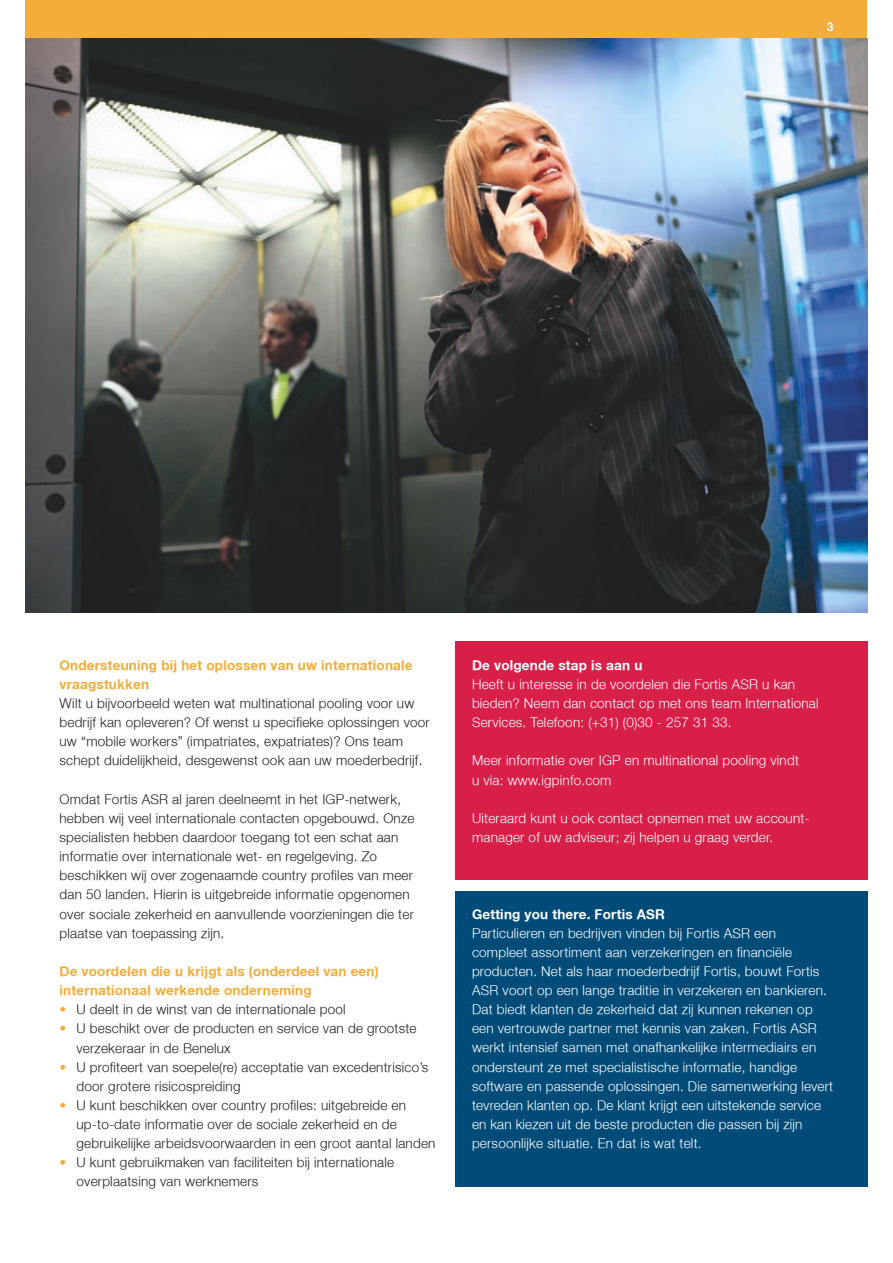
<style>
.page{position:relative;width:893px;height:1263px;background:#fff}
.page>*{position:absolute;margin:0;border:0;box-sizing:border-box;transform-origin:0 0}
.t1{font:300 13.5px/19.2px "Fortis Helvetica";letter-spacing:.015em;color:#222123}
.t2{font:300 13.5px/19.2px "Fortis Helvetica";letter-spacing:.015em;color:#fff}
.t3{font:700 13.5px/19.2px "Fortis Helvetica";letter-spacing:.015em;color:#f2ad3a}
.t4{font:700 13.5px "Fortis Helvetica";letter-spacing:.015em;color:#fff}
.t5{font:700 12px "Fortis Helvetica";color:#fff}
.s1{color:#f2ad3a}
</style>
<div class="page">
<div style="left:26px;top:0;width:841px;height:38px;background:#f2ad3a"></div>
<div style="left:455px;top:642px;width:413px;height:238px;background:#d71f49"></div>
<div style="left:455px;top:891px;width:412px;height:295px;background:#004b77"></div>
<img style="left:26px;top:38px;width:841px;height:574px">
<p class="t5" style="left:827px;top:19px;width:8px">3</p>
<p class="t3" style="left:60px;top:656px;width:355px">Ondersteuning bij het oplossen van uw internationale vraagstukken</p>
<p class="t1" style="left:60px;top:694px;width:372px">Wilt u bijvoorbeeld weten wat multinational pooling voor uw bedrijf kan opleveren? Of wenst u specifieke oplossingen voor uw “mobile workers” (impatriates, expatriates)? Ons team schept duidelijkheid, desgewenst ook aan uw moederbedrijf.-</p>
<p class="t1" style="left:60px;top:789px;width:356px">Omdat Fortis ASR al jaren deelneemt in het IGP-netwerk, hebben wij veel internationale contacten opgebouwd. Onze specialisten hebben daardoor toegang tot een schat aan informatie over internationale wet- en regelgeving. Zo beschikken wij over zogenaamde country profiles van meer dan 50 landen. Hierin is uitgebreide informatie- opgenomen over sociale zekerheid en aanvullende voorzieningen die ter plaatse van toepassing zijn.</p>
<p class="t3" style="left:60px;top:962px;width:321px">De voordelen die u krijgt als (onderdeel van een) internationaal- werkende onderneming</p>
<p class="t1" style="left:60px;top:1000px;width:288px"><span class="s1">•</span> U deelt in de winst van de internationale pool</p>
<p class="t1" style="left:77px;top:1019px;width:342px;text-indent:-17px"><span class="s1">•</span> U beschikt over de producten en service van de grootste verzekeraar in de Benelux</p>
<p class="t1" style="left:77px;top:1057px;width:353px;text-indent:-17px"><span class="s1">•</span> U profiteert van soepele(re) acceptatie van excedentrisico’s door grotere risicospreiding</p>
<p class="t1" style="left:77px;top:1096px;width:360px;text-indent:-17px"><span class="s1">•</span> U kunt beschikken over country profiles: uitgebreide en up-to-date informatie over de sociale zekerheid en de gebruikelijke- arbeidsvoorwaarden in een groot aantal landen</p>
<p class="t1" style="left:77px;top:1153px;width:319px;text-indent:-17px"><span class="s1">•</span> U kunt gebruikmaken van faciliteiten bij internationale overplaatsing- van werknemers</p>
<p class="t4" style="left:472px;top:657px;width:172px">De volgende stap is aan u</p>
<p class="t2" style="left:472px;top:675px;width:348px">Heeft u interesse in de voordelen die Fortis ASR u kan bieden? Neem dan contact op met ons team International<br>Services. Telefoon: (+31) (0)30 - 257 31 33.</p>
<p class="t2" style="left:472px;top:751px;width:328px">Meer informatie over IGP en multinational pooling vindt u via: www.igpinfo.com</p>
<p class="t2" style="left:472px;top:809px;width:339px">Uiteraard kunt u ook contact opnemen met uw account&shy;manager of uw adviseur; zij helpen u graag verder.</p>
<p class="t4" style="left:472px;top:905px;width:194px">Getting you there. Fortis ASR</p>
<p class="t2" style="left:472px;top:923px;width:363px">Particulieren en bedrijven vinden bij Fortis ASR een compleet assortiment aan verzekeringen en financiële producten. Net als haar moederbedrijf Fortis, bouwt Fortis ASR voort op een lange traditie in verzekeren en bankieren.<br>Dat biedt klanten de zekerheid dat zij kunnen rekenen op een vertrouwde partner met kennis van zaken. Fortis ASR werkt intensief samen met onafhankelijke intermediairs en onder-steunt ze met specialistische informatie, handige software en passende oplossingen. Die samen-werking levert tevreden klanten op. De klant krijgt een uitstekende service en kan kiezen uit de beste producten die passen bij zijn persoonlijke situatie. En dat is wat telt.</p>
</div>
